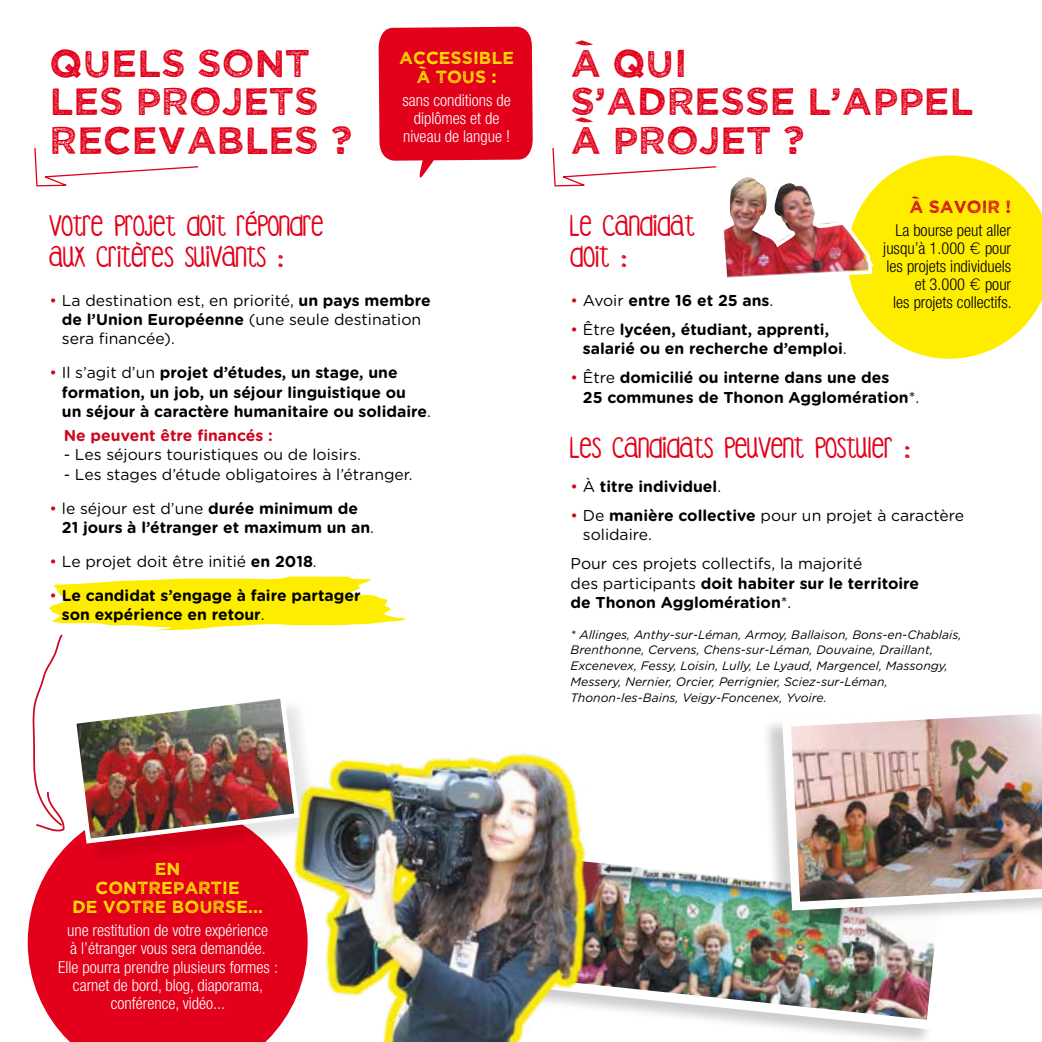
<style>
.page{position:relative;width:1042px;height:1042px;background:#fff}
.page>*{position:absolute;margin:0;border:0;box-sizing:border-box;transform-origin:0 0}
.t1{font:38.5px/38.5px "Wicked Grit";color:#e2001a}
.t2{font:19.25px/31px "DJBCOFFEESHOPPEESPRESSO";color:#e2001a}
.t3{font:17.5px/19.2px "Wicked Grit";color:#ffed00;text-align:center}
.t4{font:17.5px "Wicked Grit";color:#cd071e}
.t5{font:300 condensed 16.45px/18.2px "Helvetica Neue";color:#fff;text-align:center}
.t6{font:300 condensed 16.45px/18.2px "Helvetica Neue";color:#000;text-align:right}
.t7{font:700 15.75px/19.2px "Gotham Rounded";color:#000}
.t8{font:15.75px/19.2px "Gotham Rounded";color:#000}
.t9{font:700 15.75px "Gotham Rounded";color:#cd071e}
.t10{font:italic 12.25px/15.8px "Gotham Rounded";color:#000}
.s1{color:#cd071e}
.s2{font-weight:700}
.s3{font-weight:400;color:#cd071e}
.s4{font-weight:400}
.s5{font-family:"Gotham Rounded";font-stretch:normal}
</style>
<div class="page">
<svg style="left:28px;top:846px;width:181px;height:196px;background:#e4122a"></svg>
<div style="left:75px;top:697px;width:245px;height:167px;background:#000;opacity:.1"></div>
<img style="left:32px;top:575px;width:374px;height:271px">
<svg style="left:378px;top:27px;width:155px;height:151px;background:#e6253b"></svg>
<svg style="left:34px;top:148px;width:165px;height:39px"></svg>
<div style="left:529px;top:849px;width:417px;height:193px;background:#000;opacity:.2"></div>
<img style="left:674px;top:849px;width:272px;height:186px">
<div style="left:761px;top:703px;width:281px;height:225px;background:#000;opacity:.2"></div>
<img style="left:777px;top:703px;width:265px;height:212px">
<img style="left:209px;top:703px;width:465px;height:339px">
<svg style="left:552px;top:148px;width:490px;height:211px"></svg>
<h1 class="t1" style="left:50px;top:42px;width:303px">QUELS SONT<br>LES PROJETS<br>RECEVABLES ?</h1>
<p class="t3" style="left:399px;top:47px;width:116px">ACCESSIBLE<br>À TOUS :</p>
<p class="t5" style="left:402px;top:91px;width:110px">sans conditions de diplômes et de niveau de langue !</p>
<p class="t2" style="left:50px;top:213px;width:276px">VOTRE PROJET DOIT RÉPONDRE<br>AUX CRITÈRES SUIVANTS :</p>
<p class="t8" style="left:62px;top:290px;width:370px;text-indent:-12px"><span class="s1">•</span> La destination est, en priorité, <span class="s2">un pays membre de l’Union Européenne</span> (une seule destination sera financée).</p>
<p class="t7" style="left:62px;top:362px;width:371px;text-indent:-12px"><span class="s3">•</span> <span class="s4">Il s’agit d’un</span> projet d’études, un stage, une formation, un job, un séjour linguistique ou<br>un séjour à caractère humanitaire ou solidaire<span class="s4">.</span></p>
<p class="t9" style="left:64px;top:424px;width:210px">Ne peuvent être financés :</p>
<p class="t8" style="left:64px;top:444px;width:299px">- Les séjours touristiques ou de loisirs.</p>
<p class="t8" style="left:64px;top:464px;width:350px">- Les stages d’étude obligatoires à l’étranger.</p>
<p class="t7" style="left:62px;top:498px;width:314px;text-indent:-12px"><span class="s3">•</span> <span class="s4">le séjour est d’une</span> durée minimum de<br>21 jours à l’étranger et maximum un an<span class="s4">.</span></p>
<p class="t8" style="left:50px;top:551px;width:269px"><span class="s1">•</span> Le projet doit être initié <span class="s2">en 2018</span>.</p>
<p class="t7" style="left:62px;top:585px;width:300px;text-indent:-12px"><span class="s3">•</span> Le candidat s’engage à faire partager son expérience en retour<span class="s4">.</span></p>
<h1 class="t1" style="left:570px;top:42px;width:404px">À QUI<br>S’ADRESSE L’APPEL<br>À PROJET ?</h1>
<p class="t4" style="left:909px;top:195px;width:103px">À SAVOIR !</p>
<p class="t6" style="left:883px;top:220px;width:130px">La bourse peut aller jusqu’à 1.000 <span class="s5">€</span> pour les projets individuels et 3.000 <span class="s5">€</span> pour<br>les projets collectifs.</p>
<p class="t2" style="left:570px;top:213px;width:125px">LE CANDIDAT<br>DOIT :</p>
<p class="t7" style="left:570px;top:290px;width:204px"><span class="s3">•</span> <span class="s4">Avoir</span> entre 16 et 25 ans<span class="s4">.</span></p>
<p class="t7" style="left:583px;top:319px;width:265px;text-indent:-12px"><span class="s3">•</span> <span class="s4">être</span> lycéen, étudiant, apprenti, salarié ou en recherche d’emploi<span class="s4">.</span></p>
<p class="t7" style="left:583px;top:367px;width:338px;text-indent:-12px"><span class="s3">•</span> <span class="s4">être</span> domicilié ou interne dans une des<br>25 communes de Thonon Agglomération<span class="s4">*.</span></p>
<p class="t2" style="left:570px;top:435px;width:341px">LES CANDIDATS PEUVENT POSTULER :</p>
<p class="t7" style="left:570px;top:476px;width:152px"><span class="s3">•</span> <span class="s4">à</span> titre individuel<span class="s4">.</span></p>
<p class="t8" style="left:583px;top:505px;width:383px;text-indent:-12px"><span class="s1">•</span> De <span class="s2">manière collective</span> pour un projet à caractère solidaire.</p>
<p class="t8" style="left:570px;top:553px;width:350px">Pour ces projets collectifs, la majorité<br>des participants <span class="s2">doit habiter sur le territoire de Thonon Agglomération</span>*.</p>
<p class="t10" style="left:570px;top:626px;width:393px">* Allinges, Anthy-sur-Léman, Armoy, Ballaison, Bons-en-Chablais, Brenthonne, Cervens, Chens-sur-Léman, Douvaine, Draillant, Excenevex, Fessy, Loisin, Lully, Le Lyaud, Margencel, Massongy, Messery, Nernier, Orcier, Perrignier, Sciez-sur-Léman, Thonon-les-Bains, Veigy-Foncenex, Yvoire.</p>
<p class="t3" style="left:72px;top:858px;width:192px">EN<br>CONTREPARTIE<br>DE VOTRE BOURSE...</p>
<p class="t5" style="left:58px;top:921px;width:221px">une restitution de votre expérience<br>à l’étranger vous sera demandée.<br>Elle pourra prendre plusieurs formes : carnet de bord, blog, diaporama, conférence, vidéo...</p>
</div>
